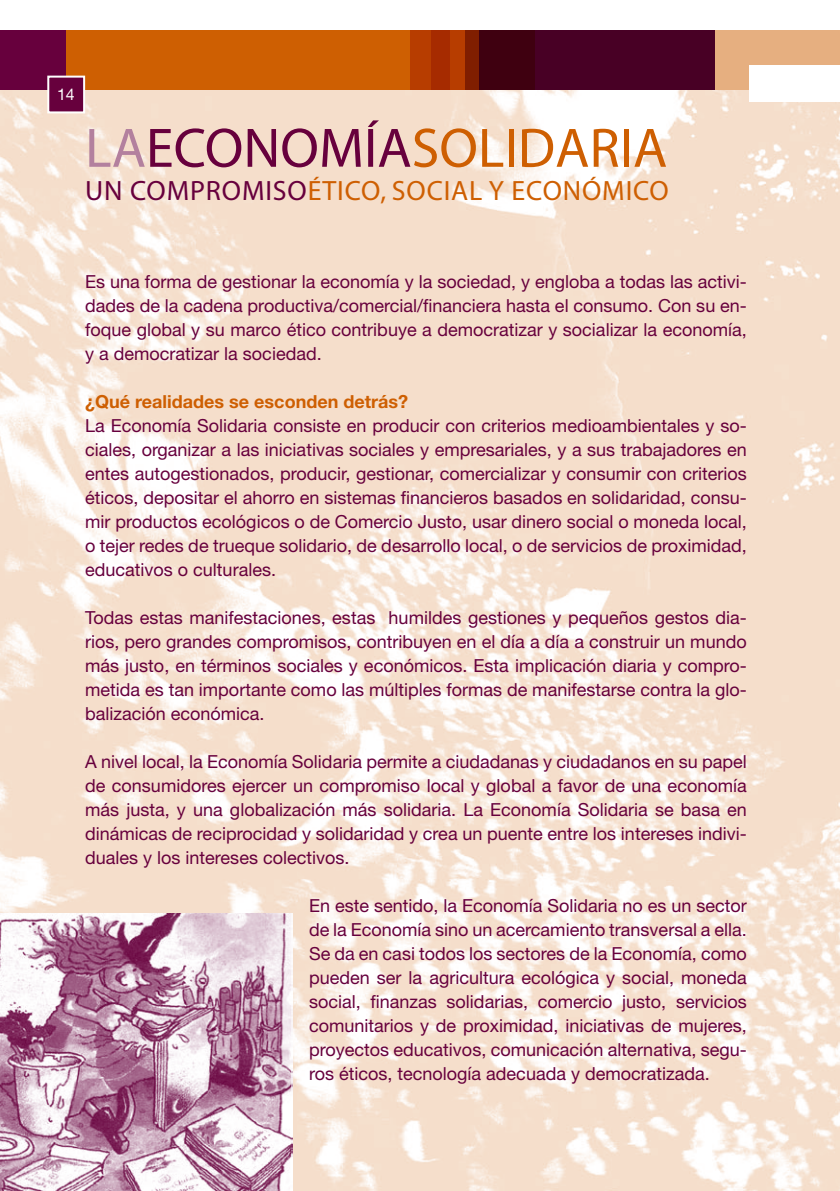
<style>
.page{position:relative;width:840px;height:1191px;background:#fff}
.page>*{position:absolute;margin:0;border:0;box-sizing:border-box;transform-origin:0 0}
.t1{font:56px "Myriad";color:#ce5f02}
.t2{font:28px "Myriad";letter-spacing:.03em;color:#ce5f02}
.t3{font:18px/24px "Helvetica Neue";color:#67003d;text-align:justify}
.t4{font:700 18px "Helvetica Neue";color:#ce5f02}
.t5{font:16px "Helvetica Neue";color:#fff}
.s1{color:#b3809e}
.s2{color:#67003d}
</style>
<div class="page">
<div style="left:0;top:30px;width:839px;height:61px;background:#67003d"></div>
<div style="left:66px;top:30px;width:412px;height:61px;background:#ce5f02"></div>
<div style="left:410px;top:30px;width:125px;height:61px;background:#b73d00"></div>
<div style="left:431px;top:30px;width:19px;height:61px;background:#a62b00"></div>
<svg style="left:465px;top:30px;width:249px;height:61px;background:#4c0521"></svg>
<div style="left:714px;top:30px;width:125px;height:61px;background:#e6af80"></div>
<hr style="left:839px;top:30px;width:1px;height:61px;background:#e6af80">
<img style="left:0;top:91px;width:839px;height:1100px">
<div style="left:48px;top:77px;width:36px;height:35px;background:#67003d"></div>
<div style="left:47px;top:76px;width:38px;height:37px;border:2px solid #fff"></div>
<div style="left:748px;top:65px;width:91px;height:37px;background:#fff"></div>
<img style="left:0;top:913px;width:292px;height:278px">
<p class="t5" style="left:57px;top:84px;width:19px">14</p>
<h1 class="t1" style="left:85px;top:120px;width:583px"><span class="s1">LA</span><span class="s2">ECONOMÍA</span>SOLIDARIA</h1>
<h2 class="t2" style="left:85px;top:177px;width:585px"><span class="s2">UN COMPROMISO</span>ÉTICO, SOCIAL Y ECONÓMICO</h2>
<p class="t3" style="left:85px;top:269px;width:662px">Es una forma de gestionar la economía y la sociedad, y engloba a todas las activi&shy;dades de la cadena productiva/comercial/financiera hasta el consumo. Con su en&shy;foque global y su marco ético contribuye a democratizar y socializar la economía, y a democratizar la sociedad.</p>
<p class="t4" style="left:85px;top:390px;width:324px">¿Qué realidades se esconden detrás?</p>
<p class="t3" style="left:85px;top:413px;width:662px">La Economía Solidaria consiste en producir con criterios medioambientales y so&shy;ciales, organizar a las iniciativas sociales y empresariales, y a sus trabajadores en entes autogestionados, producir, gestionar, comercializar y consumir con criterios éticos, depositar el ahorro en sistemas financieros basados en solidaridad, consu&shy;mir productos ecológicos o de Comercio Justo, usar dinero social o moneda local, o tejer redes de trueque solidario, de desarrollo local, o de servicios de proximidad, educativos o culturales.</p>
<p class="t3" style="left:85px;top:605px;width:662px">Todas estas manifestaciones, estas humildes gestiones y pequeños gestos dia&shy;rios, pero grandes compromisos, contribuyen en el día a día a construir un mundo más justo, en términos sociales y económicos. Esta implicación diaria y compro&shy;metida es tan importante como las múltiples formas de manifestarse contra la glo&shy;balización económica.</p>
<p class="t3" style="left:85px;top:749px;width:663px">A nivel local, la Economía Solidaria permite a ciudadanas y ciudadanos en su papel de consumidores ejercer un compromiso local y global a favor de una economía más justa, y una globalización más solidaria. La Economía Solidaria se basa en dinámicas de reciprocidad y solidaridad y crea un puente entre los intereses indivi&shy;duales y los intereses colectivos.</p>
<p class="t3" style="left:309px;top:893px;width:439px">En este sentido, la Economía Solidaria no es un sector de la Economía sino un acercamiento transversal a ella.<br>Se da en casi todos los sectores de la Economía, como pueden ser la agricultura ecológica y social, moneda social, finanzas solidarias, comercio justo, servicios comunitarios y de proximidad, iniciativas de mujeres, proyectos educativos, comunicación alternativa, segu&shy;ros éticos, tecnología adecuada y democratizada.</p>
</div>
